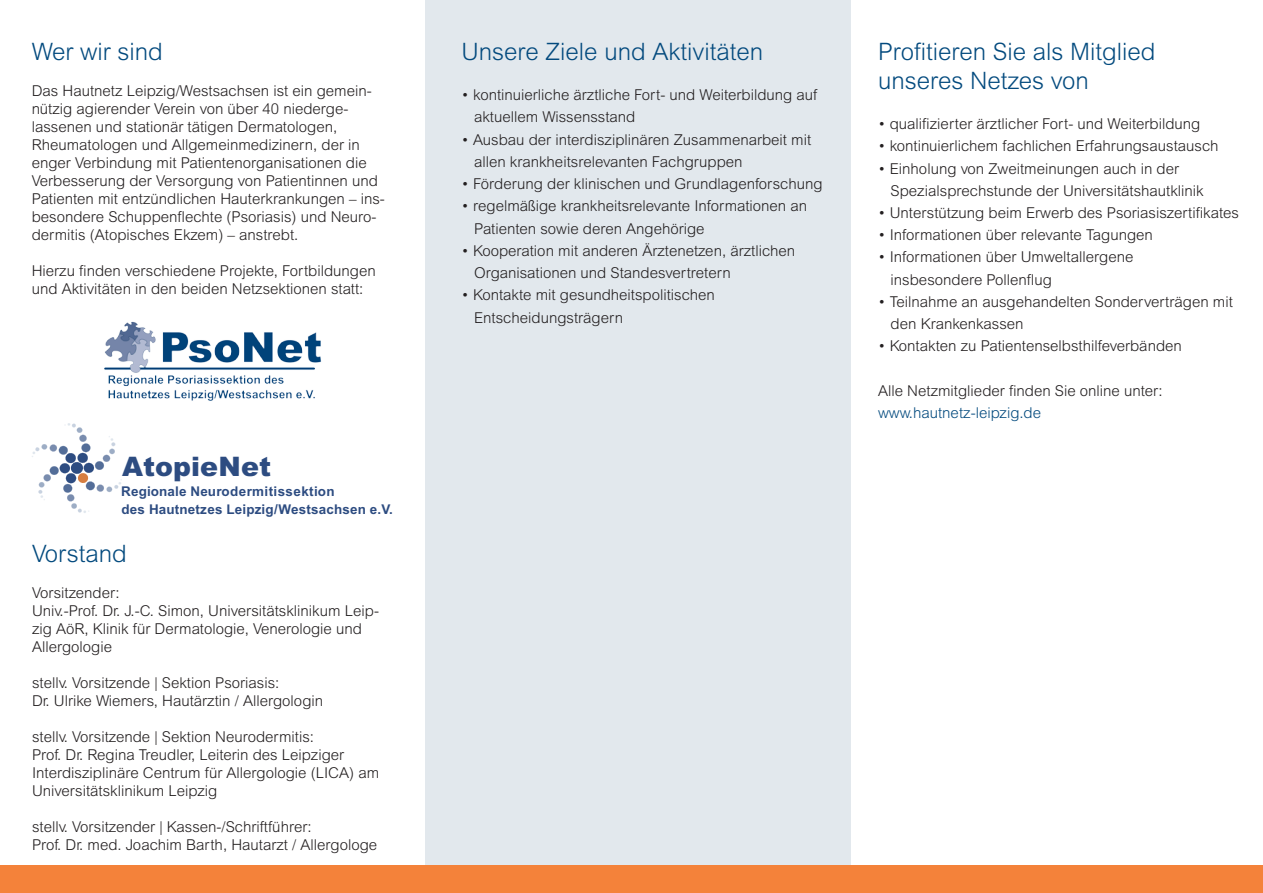
<style>
.page{position:relative;width:1263px;height:893px;background:#fff}
.page>*{position:absolute;margin:0;border:0;box-sizing:border-box;transform-origin:0 0}
.t1{font:900 26.85px "Arial";color:#2d4c81}
.t2{font:300 24px/28.8px "Arial MT Std";color:#034a7e}
.t3{font:300 15px/18px "Arial MT Std";color:#231f20}
.t4{font:300 15px "Arial MT Std";color:#034a7e}
.t5{font:700 13.5px/17.2px "Arial";letter-spacing:.01em;color:#2d4c81}
</style>
<div class="page">
<div style="left:425px;top:0;width:425px;height:866px;background:#e2e8ed"></div>
<div style="left:0;top:866px;width:1263px;height:27px;background:#f4823a"></div>
<img style="left:104px;top:321px;width:217px;height:80px">
<svg style="left:32px;top:423px;width:90px;height:90px"></svg>
<h2 class="t2" style="left:32px;top:37px;width:133px">Wer wir sind</h2>
<p class="t3" style="left:32px;top:82px;width:355px">Das Hautnetz Leipzig/Westsachsen ist ein gemein&shy;nützig agierender Verein von über 40 niederge&shy;lassenen und stationär tätigen Dermatologen, Rheumatologen und Allgemeinmedizinern, der in enger Verbindung mit Patientenorganisationen die Verbesserung der Versorgung von Patientinnen und Patienten mit entzündlichen Hauterkrankungen – ins&shy;besondere Schuppenflechte (Psoriasis) und Neuro&shy;dermitis (Atopisches Ekzem) – anstrebt.</p>
<p class="t3" style="left:32px;top:262px;width:345px">Hierzu finden verschiedene Projekte, Fortbildungen und Aktivitäten in den beiden Netzsektionen statt:</p>
<h1 class="t1" style="left:122px;top:447px;width:150px">AtopieNet</h1>
<p class="t5" style="left:121px;top:483px;width:273px">Regionale Neurodermitissektion<br>des Hautnetzes Leipzig/Westsachsen e.V.</p>
<h2 class="t2" style="left:32px;top:539px;width:96px">Vorstand</h2>
<p class="t3" style="left:32px;top:584px;width:348px">Vorsitzender:<br>Univ.-Prof. Dr. J.-C. Simon, Universitätsklinikum Leip&shy;zig AöR, Klinik für Dermatologie, Venerologie und Allergologie</p>
<p class="t3" style="left:32px;top:674px;width:293px">stellv. Vorsitzende | Sektion Psoriasis:<br>Dr. Ulrike Wiemers, Hautärztin / Allergologin</p>
<p class="t3" style="left:32px;top:728px;width:349px">stellv. Vorsitzende | Sektion Neurodermitis:<br>Prof. Dr. Regina Treudler, Leiterin des Leipziger Interdisziplinäre Centrum für Allergologie (LICA) am Universitätsklinikum Leipzig</p>
<p class="t3" style="left:32px;top:818px;width:347px">stellv. Vorsitzender | Kassen-/Schriftführer:<br>Prof. Dr. med. Joachim Barth, Hautarzt / Allergologe</p>
<h2 class="t2" style="left:462px;top:37px;width:303px">Unsere Ziele und Aktivitäten</h2>
<p class="t3" style="left:474px;top:84px;width:345px;line-height:22.2px;text-indent:-13px">• kontinuierliche ärztliche Fort- und Weiterbildung auf aktuellem Wissensstand</p>
<p class="t3" style="left:474px;top:128px;width:339px;line-height:22.2px;text-indent:-13px">• Ausbau der interdisziplinären Zusammenarbeit mit allen krankheitsrelevanten Fachgruppen</p>
<p class="t3" style="left:462px;top:175px;width:362px">• Förderung der klinischen und Grundlagenforschung</p>
<p class="t3" style="left:474px;top:195px;width:334px;line-height:22.2px;text-indent:-13px">• regelmäßige krankheitsrelevante Informationen an<br>Patienten sowie deren Angehörige</p>
<p class="t3" style="left:474px;top:240px;width:323px;line-height:22.2px;text-indent:-13px">• Kooperation mit anderen Ärztenetzen, ärztlichen<br>Organisationen und Standesvertretern</p>
<p class="t3" style="left:474px;top:284px;width:242px;line-height:22.2px;text-indent:-13px">• Kontakte mit gesundheitspolitischen<br>Entscheidungsträgern</p>
<h2 class="t2" style="left:878px;top:37px;width:279px">Profitieren Sie als Mitglied unseres Netzes von</h2>
<p class="t3" style="left:878px;top:115px;width:324px">• qualifizierter ärztlicher Fort- und Weiterbildung</p>
<p class="t3" style="left:878px;top:137px;width:342px">• kontinuierlichem fachlichen Erfahrungsaustausch</p>
<p class="t3" style="left:891px;top:157px;width:315px;line-height:22.2px;text-indent:-13px">• Einholung von Zweitmeinungen auch in der<br>Spezialsprechstunde der Universitätshautklinik</p>
<p class="t3" style="left:878px;top:204px;width:362px">• Unterstützung beim Erwerb des Psoriasiszertifikates</p>
<p class="t3" style="left:878px;top:226px;width:276px">• Informationen über relevante Tagungen</p>
<p class="t3" style="left:891px;top:246px;width:244px;line-height:22.2px;text-indent:-13px">• Informationen über Umweltallergene insbesondere Pollenflug</p>
<p class="t3" style="left:891px;top:291px;width:344px;line-height:22.2px;text-indent:-13px">• Teilnahme an ausgehandelten Sonderverträgen mit den Krankenkassen</p>
<p class="t3" style="left:878px;top:337px;width:305px">• Kontakten zu Patientenselbsthilfeverbänden</p>
<p class="t3" style="left:878px;top:382px;width:286px">Alle Netzmitglieder finden Sie online unter:</p>
<p class="t4" style="left:878px;top:404px;width:164px">www.hautnetz-leipzig.de</p>
</div>
